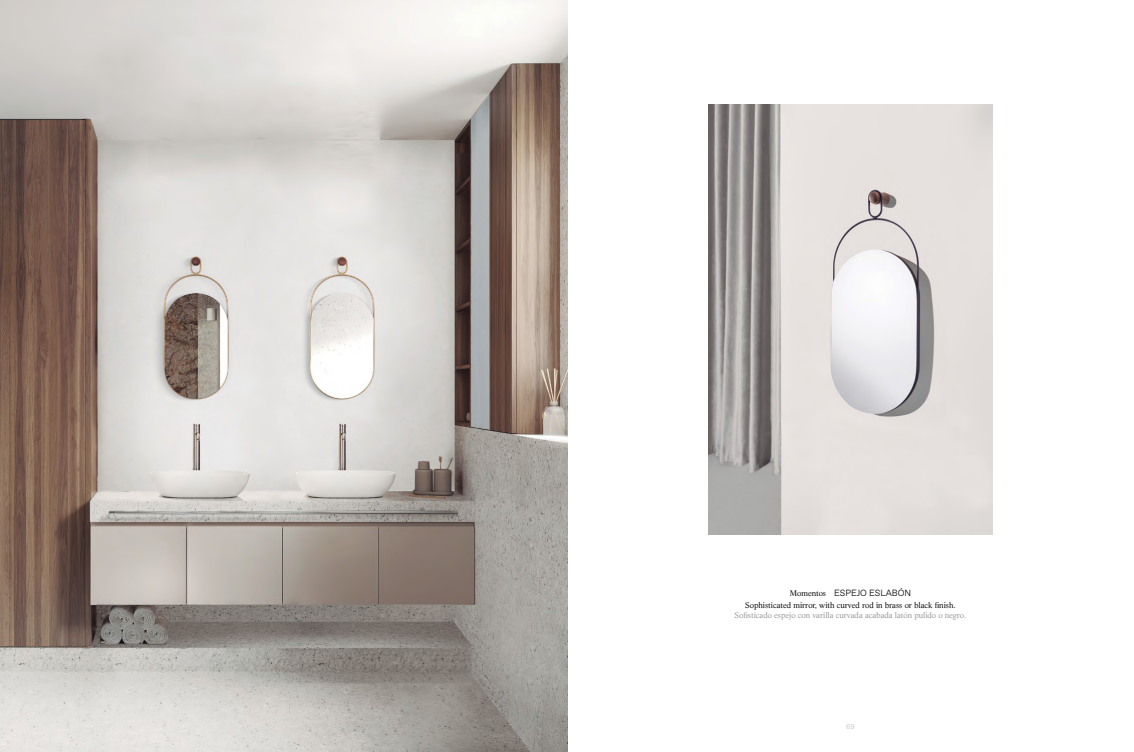
<style>
.page{position:relative;width:1134px;height:752px;background:#fff}
.page>*{position:absolute;margin:0;border:0;box-sizing:border-box;transform-origin:0 0}
.t1{font:300 9px "Favorit";letter-spacing:-.005em;color:#000}
.t2{font:8px "Life LT Std";letter-spacing:-.005em;color:#939598}
.t3{font:8px "Life LT Std";letter-spacing:-.005em;color:#000}
.t4{font:300 7px "Favorit";color:#bcbec0}
.s1{font-family:"Life LT Std";font-weight:400;font-size:8px}
</style>
<div class="page">
<img style="left:0;top:0;width:568px;height:751px">
<img style="left:709px;top:104px;width:283px;height:430px">
<p class="t1" style="left:790px;top:586px;width:123px"><span class="s1">Momentos</span> ESPEJO ESLABÓN</p>
<p class="t3" style="left:745px;top:599px;width:212px">Sophisticated mirror, with curved rod in brass or black finish.</p>
<p class="t2" style="left:734px;top:610px;width:233px">Sofisticado espejo con varilla curvada acabada latón pulido o negro.</p>
<p class="t4" style="left:846px;top:721px;width:10px">69</p>
</div>
